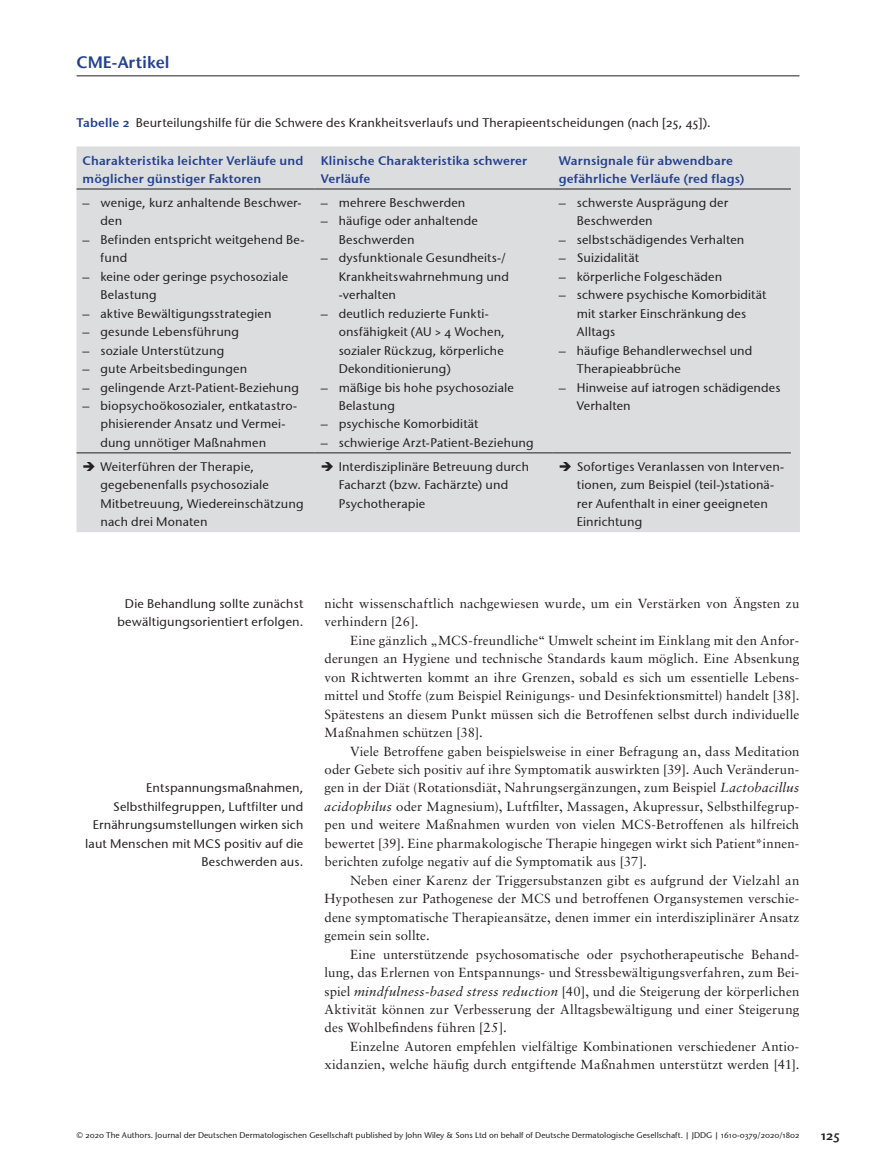
<style>
.page{position:relative;width:893px;height:1174px;background:#fff}
.page>*{position:absolute;margin:0;border:0;box-sizing:border-box;transform-origin:0 0}
.t1{font:16.5px "Stone Sans ITC Semi";color:#224092}
.t2{font:13.2px/18.5px "Sabon";letter-spacing:.01em;color:#231f20;text-align:justify}
.t3{font:13.2px "Stone Sans Sem OSITCTT Semi";color:#231f20}
.t4{font:12.45px/18.5px "Stone Sans OSITCTT Medium";letter-spacing:.015em;color:#231f20}
.t5{font:12.45px/18.5px "Stone Sans Sem OSITCTT Semi";letter-spacing:.01em;color:#224092}
.t6{font:8.25px "Stone Sans OSITCTT Medium";color:#231f20}
.s1{font-family:"Stone Sans Sem OSITCTT Semi";color:#224092}
.s2{font-style:italic}
</style>
<div class="page">
<hr style="left:77px;top:76px;width:722px;height:1px;background:#231f20">
<div style="left:77px;top:146px;width:723px;height:386px;background:#dcdddf"></div>
<hr style="left:77px;top:189px;width:238px;height:1px;background:#231f20">
<hr style="left:315px;top:189px;width:238px;height:1px;background:#231f20">
<hr style="left:553px;top:189px;width:238px;height:1px;background:#231f20">
<hr style="left:77px;top:452px;width:238px;height:1px;background:#231f20">
<hr style="left:315px;top:452px;width:238px;height:1px;background:#231f20">
<hr style="left:553px;top:452px;width:238px;height:1px;background:#231f20">
<svg style="left:84px;top:462px;width:11px;height:9px"></svg>
<svg style="left:322px;top:462px;width:11px;height:9px"></svg>
<svg style="left:560px;top:462px;width:11px;height:9px"></svg>
<p class="t1" style="left:77px;top:52px;width:94px">CME-Artikel</p>
<p class="t4" style="left:77px;top:113px;width:636px"><span class="s1">Tabelle 2</span> Beurteilungshilfe für die Schwere des Krankheitsverlaufs und Therapieentscheidungen (nach [25, 45]).</p>
<p class="t5" style="left:83px;top:151px;width:222px">Charakteristika leichter Verläufe und möglicher günstiger Faktoren</p>
<p class="t5" style="left:321px;top:151px;width:208px">Klinische Charakteristika schwerer<br>Verläufe</p>
<p class="t5" style="left:559px;top:151px;width:187px">Warnsignale für abwendbare gefährliche Verläufe (red flags)</p>
<p class="t4" style="left:101px;top:193px;width:202px;text-indent:-18px">– wenige, kurz anhaltende Beschwer&shy;den</p>
<p class="t4" style="left:101px;top:230px;width:205px;text-indent:-18px">– Befinden entspricht weitgehend Be&shy;fund</p>
<p class="t4" style="left:101px;top:267px;width:189px;text-indent:-18px">– keine oder geringe psychosoziale<br>Belastung</p>
<p class="t4" style="left:83px;top:304px;width:190px">– aktive Bewältigungsstrategien</p>
<p class="t4" style="left:83px;top:322px;width:158px">– gesunde Lebensführung</p>
<p class="t4" style="left:83px;top:341px;width:143px">– soziale Unterstützung</p>
<p class="t4" style="left:83px;top:359px;width:166px">– gute Arbeitsbedingungen</p>
<p class="t4" style="left:83px;top:378px;width:218px">– gelingende Arzt-Patient-Beziehung</p>
<p class="t4" style="left:101px;top:396px;width:198px;text-indent:-18px">– biopsychoökosozialer, entkatastro&shy;phisierender Ansatz und Vermei&shy;dung unnötiger Maßnahmen</p>
<p class="t4" style="left:321px;top:193px;width:146px">– mehrere Beschwerden</p>
<p class="t4" style="left:339px;top:212px;width:141px;text-indent:-18px">– häufige oder anhaltende<br>Beschwerden</p>
<p class="t4" style="left:339px;top:249px;width:172px;text-indent:-18px">– dysfunktionale Gesundheits-/<br>Krankheitswahrnehmung und -verhalten</p>
<p class="t4" style="left:339px;top:304px;width:168px;text-indent:-18px">– deutlich reduzierte Funkti&shy;onsfähigkeit (AU &gt; 4 Wochen, sozialer Rückzug, körperliche<br>Dekonditionierung)</p>
<p class="t4" style="left:339px;top:378px;width:177px;text-indent:-18px">– mäßige bis hohe psychosoziale<br>Belastung</p>
<p class="t4" style="left:321px;top:415px;width:159px">– psychische Komorbidität</p>
<p class="t4" style="left:321px;top:433px;width:215px">– schwierige Arzt-Patient-Beziehung</p>
<p class="t4" style="left:577px;top:193px;width:153px;text-indent:-18px">– schwerste Ausprägung der<br>Beschwerden</p>
<p class="t4" style="left:559px;top:230px;width:187px">– selbstschädigendes Verhalten</p>
<p class="t4" style="left:559px;top:249px;width:82px">– Suizidalität</p>
<p class="t4" style="left:559px;top:267px;width:165px">– körperliche Folgeschäden</p>
<p class="t4" style="left:577px;top:285px;width:191px;text-indent:-18px">– schwere psychische Komorbidität mit starker Einschränkung des<br>Alltags</p>
<p class="t4" style="left:577px;top:341px;width:177px;text-indent:-18px">– häufige Behandlerwechsel und<br>Therapieabbrüche</p>
<p class="t4" style="left:577px;top:378px;width:205px;text-indent:-18px">– Hinweise auf iatrogen schädigendes<br>Verhalten</p>
<p class="t4" style="left:101px;top:457px;width:204px">Weiterführen der Therapie, gegebenenfalls psychosoziale<br>Mitbetreuung, Wiedereinschätzung nach drei Monaten</p>
<p class="t4" style="left:339px;top:457px;width:192px">Interdisziplinäre Betreuung durch<br>Facharzt (bzw. Fachärzte) und<br>Psychotherapie</p>
<p class="t4" style="left:577px;top:457px;width:209px">Sofortiges Veranlassen von Interven&shy;tionen, zum Beispiel (teil-)stationä&shy;rer Aufenthalt in einer geeigneten<br>Einrichtung</p>
<p class="t4" style="left:118px;top:594px;width:187px;text-align:center">Die Behandlung sollte zunächst bewältigungsorientiert erfolgen.</p>
<p class="t4" style="left:85px;top:779px;width:220px;text-align:right">Entspannungsmaßnahmen,<br>Selbsthilfegruppen, Luftfilter und<br>Ernährungsumstellungen wirken sich laut Menschen mit MCS positiv auf die<br>Beschwerden aus.</p>
<p class="t2" style="left:325px;top:594px;width:476px">nicht wissenschaftlich nachgewiesen wurde, um ein Verstärken von Ängsten zu verhindern [26].</p>
<p class="t2" style="left:325px;top:631px;width:476px;text-indent:26px">Eine gänzlich „MCS-freundliche“ Umwelt scheint im Einklang mit den Anfor&shy;derungen an Hygiene und technische Standards kaum möglich. Eine Absenkung von Richtwerten kommt an ihre Grenzen, sobald es sich um essentielle Lebens&shy;mittel und Stoffe (zum Beispiel Reinigungs- und Desinfektionsmittel) handelt [38].<br>Spätestens an diesem Punkt müssen sich die Betroffenen selbst durch individuelle Maßnahmen schützen [38].</p>
<p class="t2" style="left:325px;top:741px;width:476px;text-indent:26px">Viele Betroffene gaben beispielsweise in einer Befragung an, dass Meditation oder Gebete sich positiv auf ihre Symptomatik auswirkten [39]. Auch Veränderun&shy;gen in der Diät (Rotationsdiät, Nahrungsergänzungen, zum Beispiel <span class="s2">Lactobacillus acidophilus</span> oder Magnesium), Luftfilter, Massagen, Akupressur, Selbsthilfegrup&shy;pen und weitere Maßnahmen wurden von vielen MCS-Betroffenen als hilfreich bewertet [39]. Eine pharmakologische Therapie hingegen wirkt sich Patient*innen&shy;berichten zufolge negativ auf die Symptomatik aus [37].</p>
<p class="t2" style="left:325px;top:870px;width:476px;text-indent:26px">Neben einer Karenz der Triggersubstanzen gibt es aufgrund der Vielzahl an Hypothesen zur Pathogenese der MCS und betroffenen Organsystemen verschie&shy;dene symptomatische Therapieansätze, denen immer ein interdisziplinärer Ansatz gemein sein sollte.</p>
<p class="t2" style="left:325px;top:944px;width:476px;text-indent:26px">Eine unterstützende psychosomatische oder psychotherapeutische Behand&shy;lung, das Erlernen von Entspannungs- und Stressbewältigungsverfahren, zum Bei&shy;spiel <span class="s2">mindfulness-based stress reduction</span> [40], und die Steigerung der körperlichen Aktivität können zur Verbesserung der Alltagsbewältigung und einer Steigerung des Wohlbefindens führen [25].</p>
<p class="t2" style="left:325px;top:1037px;width:476px;text-align:right">Einzelne Autoren empfehlen vielfältige Kombinationen verschiedener Antio&shy;xidanzien, welche häufig durch entgiftende Maßnahmen unterstützt werden [41].</p>
<p class="t6" style="left:77px;top:1130px;width:724px">© 2020 The Authors. Journal der Deutschen Dermatologischen Gesellschaft published by John Wiley &amp; Sons Ltd on behalf of Deutsche Dermatologische Gesellschaft. | JDDG | 1610-0379/2020/1802</p>
<p class="t3" style="left:821px;top:1126px;width:21px">125</p>
</div>
